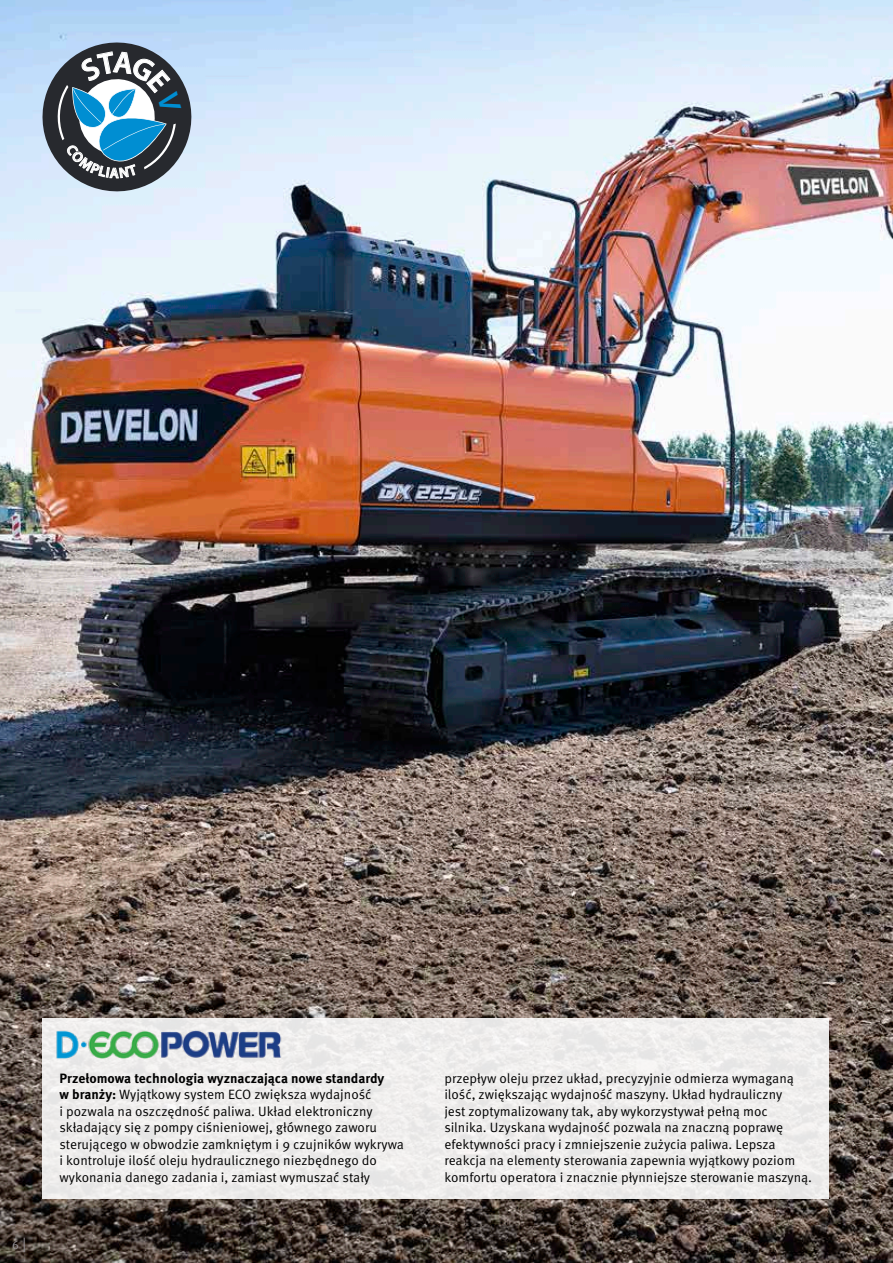
<style>
.page{position:relative;width:893px;height:1263px;background:#fff}
.page>*{position:absolute;margin:0;border:0;box-sizing:border-box;transform-origin:0 0}
.t1{font:13.5px/16.5px "Meta Pro Norm";color:#000}
.t2{font:700 13.5px "Meta Pro";color:#000}
.t3{font:12px "Meta Pro Norm";color:#979296}
.s1{font-size:15px}
.s2{font-family:"Meta Pro";font-weight:700}
</style>
<div class="page">
<img style="left:0;top:0;width:893px;height:1263px">
<div style="left:43px;top:1018px;width:786px;height:181px;background:#efedec"></div>
<img style="left:47px;top:1019px;width:254px;height:53px">
<svg style="left:43px;top:43px;width:148px;height:148px;background:#5a7485"></svg>
<p class="t3" style="left:12px;top:1235px;width:16px">6 <span class="s1">|</span></p>
<p class="t2" style="left:60px;top:1068px;width:326px">Przełomowa technologia wyznaczająca nowe standardy</p>
<p class="t1" style="left:60px;top:1085px;width:346px"><span class="s2">w branży:</span> Wyjątkowy system ECO zwiększa wydajność<br>i pozwala na oszczędność paliwa. Układ elektroniczny składający się z pompy ciśnieniowej, głównego zaworu sterującego w obwodzie zamkniętym i 9 czujników wykrywa i kontroluje ilość oleju hydraulicznego niezbędnego do wykonania danego zadania i, zamiast wymuszać stały</p>
<p class="t1" style="left:444px;top:1069px;width:369px">przepływ oleju przez układ, precyzyjnie odmierza wymaganą ilość, zwiększając wydajność maszyny. Układ hydrauliczny<br>jest zoptymalizowany tak, aby wykorzystywał pełną moc silnika. Uzyskana wydajność pozwala na znaczną poprawę efektywności pracy i zmniejszenie zużycia paliwa. Lepsza reakcja na elementy sterowania zapewnia wyjątkowy poziom komfortu operatora i znacznie płynniejsze sterowanie maszyną.</p>
</div>
